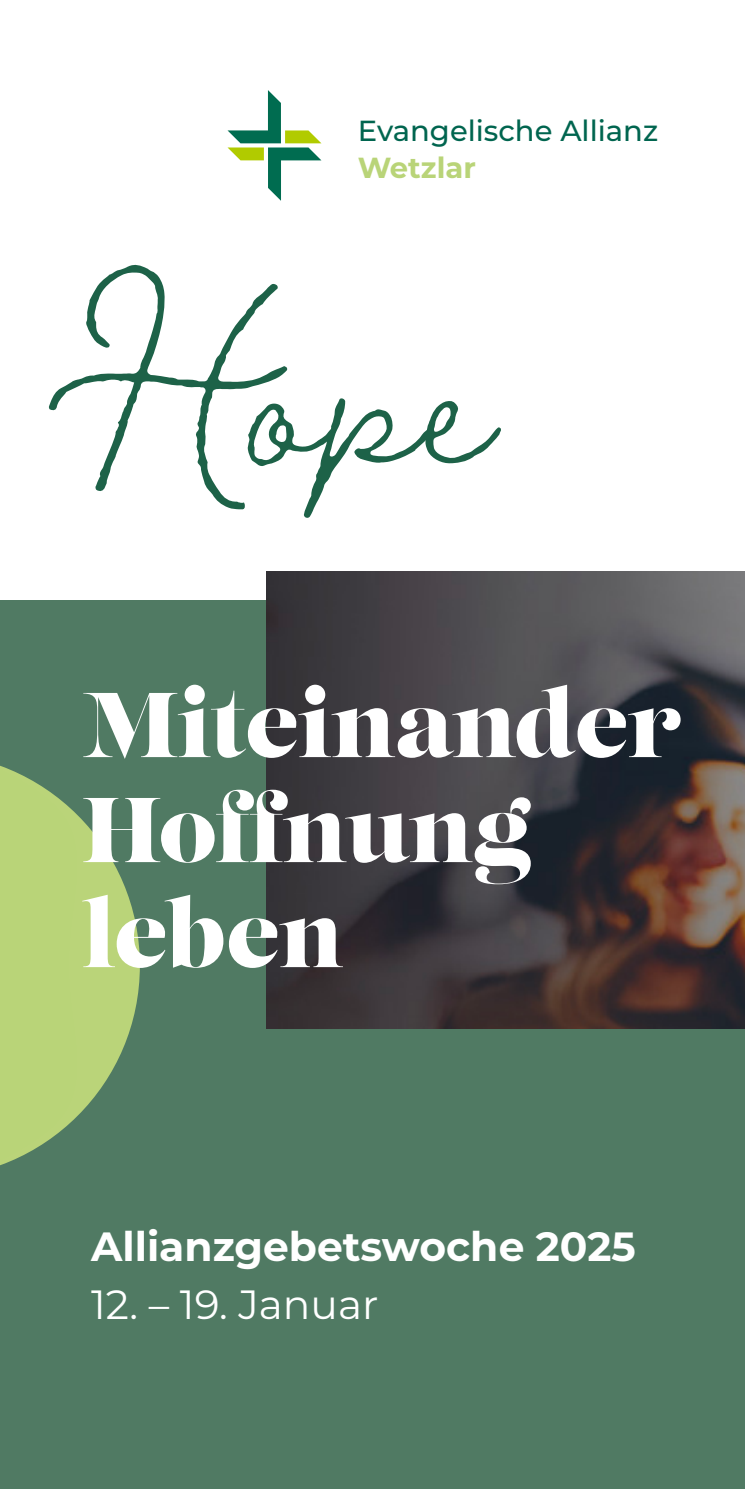
<style>
.page{position:relative;width:745px;height:1489px;background:#fff}
.page>*{position:absolute;margin:0;border:0;box-sizing:border-box;transform-origin:0 0}
.t1{font:286.25px "Braisetto";color:#1d6248}
.t2{font:91.5px/105px "Lust";color:#fff}
.t3{font:700 40.75px "Montserrat";color:#fff}
.t4{font:40.75px "Montserrat";color:#fff}
.t5{font:500 29px "Montserrat";color:#00654f}
.t6{font:700 29px "Montserrat";color:#b9d478}
</style>
<div class="page">
<div style="left:0;top:600px;width:744px;height:888px;background:#507a63"></div>
<img style="left:266px;top:571px;width:478px;height:457px">
<svg style="left:97px;top:838px;width:43px;height:255px;fill:#bad479"></svg>
<svg style="left:0;top:765px;width:97px;height:401px;background:#abc775"></svg>
<img style="left:0;top:1113px;width:71px;height:46px">
<svg style="left:227px;top:90px;width:94px;height:111px"></svg>
<p class="t5" style="left:357px;top:110px;width:301px">Evangelische Allianz</p>
<p class="t6" style="left:357px;top:147px;width:119px">Wetzlar</p>
<h1 class="t1" style="left:76px;top:217px;width:416px">Hope</h1>
<p class="t2" style="left:82px;top:676px;width:601px">Miteinander<br>Hoffnung leben</p>
<p class="t3" style="left:91px;top:1217px;width:546px">Allianzgebetswoche 2025</p>
<p class="t4" style="left:91px;top:1276px;width:289px">12. – 19. Januar</p>
</div>
